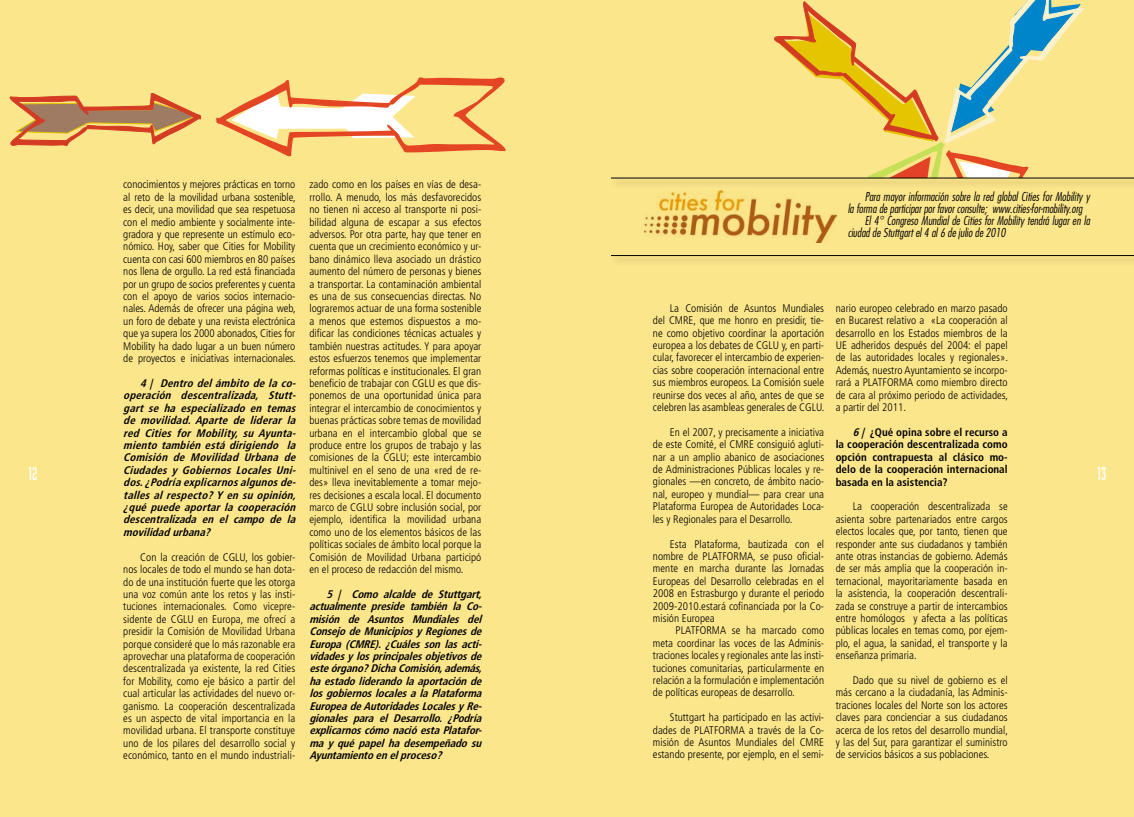
<style>
.page{position:relative;width:1134px;height:817px;background:#fff}
.page>*{position:absolute;margin:0;border:0;box-sizing:border-box;transform-origin:0 0}
.t1{font:18px "Industria Solid";color:#fff}
.t2{font:italic 300 condensed 12px "Futura";color:#000}
.t3{font:300 condensed 11px/12.4px "Frutiger";color:#000;text-align:justify}
.t4{font:italic 700 condensed 11px/12.4px "Frutiger";color:#000;text-align:justify}
.t5{font:700 condensed 11px/12.4px "Frutiger";color:#000;text-align:justify}
.s1{font-style:italic}
</style>
<div class="page">
<div style="left:567px;top:0;width:567px;height:816px;background:#fce68b"></div>
<svg style="left:774px;top:0;width:310px;height:176px"></svg>
<div style="left:0;top:0;width:567px;height:816px;background:#fce68b"></div>
<div style="left:609px;top:176px;width:525px;height:12px;background:#000;opacity:.75"></div>
<hr style="left:611px;top:178px;width:523px;height:1px;background:#000">
<div style="left:609px;top:253px;width:525px;height:12px;background:#f1dc85"></div>
<hr style="left:611px;top:255px;width:523px;height:1px;background:#000">
<svg style="left:10px;top:93px;width:191px;height:53px"></svg>
<svg style="left:216px;top:77px;width:290px;height:79px"></svg>
<img style="left:644px;top:191px;width:192px;height:51px">
<p class="t3" style="left:309px;top:178px;width:173px">zado como en los países en vías de desa&shy;rrollo. A menudo, los más desfavorecidos no tienen ni acceso al transporte ni posi&shy;bilidad alguna de escapar a sus efectos adversos. Por otra parte, hay que tener en cuenta que un crecimiento económico y ur&shy;bano dinámico lleva asociado un drástico aumento del número de personas y bienes a transportar. La contaminación ambiental es una de sus consecuencias directas. No lograremos actuar de una forma sostenible a menos que estemos dispuestos a mo&shy;dificar las condiciones técnicas actuales y también nuestras actitudes. Y para apoyar estos esfuerzos tenemos que implementar reformas políticas e institucionales. El gran beneficio de trabajar con CGLU es que dis&shy;ponemos de una oportunidad única para integrar el intercambio de conocimientos y buenas prácticas sobre temas de movilidad urbana en el intercambio global que se produce entre los grupos de trabajo y las comisiones de la CGLU; este intercambio multinivel en el seno de una «red de re&shy;des» lleva inevitablemente a tomar mejo&shy;res decisiones a escala local. El documento marco de CGLU sobre inclusión social, por ejemplo, identifica la movilidad urbana como uno de los elementos básicos de las políticas sociales de ámbito local porque la Comisión de Movilidad Urbana participó en el proceso de redacción del mismo.</p>
<p class="t4" style="left:309px;top:587px;width:177px;text-indent:17px">5 | Como alcalde de Stuttgart, actualmente preside también la Co&shy;misión de Asuntos Mundiales del ConsejodeMunicipiosyRegionesde Europa (CMRE).¿Cuáles son las acti&shy;vidadesylosprincipalesobjetivosde esteórgano?DichaComisión,además, haestadoliderandolaaportaciónde losgobiernoslocalesalaPlataforma EuropeadeAutoridadesLocalesyRe&shy;gionales para el Desarrollo. ¿Podría explicarnoscómonacióestaPlatafor&shy;ma y qué papel ha desempeñado su Ayuntamientoenelproceso?</p>
<p class="t3" style="left:123px;top:178px;width:174px">conocimientos y mejores prácticas en torno al reto de la movilidad urbana sostenible, es decir, una movilidad que sea respetuosa con el medio ambiente y socialmente inte&shy;gradora y que represente un estímulo eco&shy;nómico. Hoy, saber que Cities for Mobility cuenta con casi 600 miembros en 80 países nos llena de orgullo. La red está financiada por un grupo de socios preferentes y cuenta con el apoyo de varios socios internacio&shy;nales. Además de ofrecer una página web, un foro de debate y una revista electrónica que ya supera los 2000 abonados, Cities for Mobility ha dado lugar a un buen número de proyectos e iniciativas internacionales.</p>
<p class="t4" style="left:123px;top:377px;width:177px;text-indent:17px">4| Dentrodelámbitodelaco&shy;operación descentralizada, Stutt&shy;gart se ha especializado en temas de movilidad. Aparte de liderar la red Cities for Mobility, su Ayunta&shy;miento también está dirigiendo la Comisión de Movilidad Urbana de Ciudades y Gobiernos Locales Uni&shy;dos.¿Podríaexplicarnosalgunosde&shy;talles al respecto?Y en su opinión, ¿qué puede aportar la cooperación descentralizada en el campo de la movilidadurbana?</p>
<p class="t3" style="left:123px;top:550px;width:173px;text-indent:17px">Con la creación de CGLU, los gobier&shy;nos locales de todo el mundo se han dota&shy;do de una institución fuerte que les otorga una voz común ante los retos y las insti&shy;tuciones internacionales. Como vicepre&shy;sidente de CGLU en Europa, me ofrecí a presidir la Comisión de Movilidad Urbana porque consideré que lo más razonable era aprovechar una plataforma de cooperación descentralizada ya existente, la red Cities for Mobility, como eje básico a partir del cual articular las actividades del nuevo or&shy;ganismo. La cooperación descentralizada es un aspecto de vital importancia en la movilidad urbana. El transporte constituye uno de los pilares del desarrollo social y económico, tanto en el mundo industriali-</p>
<p class="t2" style="left:865px;top:189px;width:227px">Para mayor información sobre la red global Cities for Mobility y</p>
<p class="t2" style="left:848px;top:201px;width:236px">la forma de participar por favor consulte; www.cities-for-mobility.org</p>
<p class="t2" style="left:865px;top:213px;width:227px">El 4° Congreso Mundial de Cities for Mobility tendrá lugar en la</p>
<p class="t2" style="left:848px;top:225px;width:159px">ciudad de Stuttgart el 4 al 6 de julio de 2010</p>
<p class="t3" style="left:836px;top:302px;width:174px">nario europeo celebrado en marzo pasado en Bucarest relativo a «La cooperación al desarrollo en los Estados miembros de la UE adheridos después del 2004: el papel de las autoridades locales y regionales».<br>Además, nuestro Ayuntamiento se incorpo&shy;rará a PLATFORMA como miembro directo de cara al próximo periodo de actividades, a partir del 2011.</p>
<p class="t5" style="left:836px;top:426px;width:173px;text-indent:17px"><span class="s1">6|</span> ¿Qué opina sobre el recurso a la cooperación descentralizada como opción contrapuesta al clásico mo&shy;delo de la cooperación internacional basada en la asistencia?</p>
<p class="t3" style="left:836px;top:500px;width:173px;text-indent:17px">La cooperación descentralizada se asienta sobre partenariados entre cargos electos locales que, por tanto, tienen que responder ante sus ciudadanos y también ante otras instancias de gobierno. Además de ser más amplia que la cooperación in&shy;ternacional, mayoritariamente basada en la asistencia, la cooperación descentrali&shy;zada se construye a partir de intercambios entre homólogos y afecta a las políticas públicas locales en temas como, por ejem&shy;plo, el agua, la sanidad, el transporte y la enseñanza primaria.</p>
<p class="t3" style="left:836px;top:674px;width:174px;text-indent:17px">Dado que su nivel de gobierno es el más cercano a la ciudadanía, las Adminis&shy;traciones locales del Norte son los actores claves para concienciar a sus ciudadanos acerca de los retos del desarrollo mundial, y las del Sur, para garantizar el suministro de servicios básicos a sus poblaciones.</p>
<p class="t3" style="left:653px;top:302px;width:173px;text-indent:17px">La Comisión de Asuntos Mundiales del CMRE, que me honro en presidir, tie&shy;ne como objetivo coordinar la aportación europea a los debates de CGLU y, en parti&shy;cular, favorecer el intercambio de experien&shy;cias sobre cooperación internacional entre sus miembros europeos. La Comisión suele reunirse dos veces al año, antes de que se celebren las asambleas generales de CGLU.</p>
<p class="t3" style="left:653px;top:426px;width:173px;text-indent:17px">En el 2007, y precisamente a iniciativa de este Comité, el CMRE consiguió agluti&shy;nar a un amplio abanico de asociaciones de Administraciones Públicas locales y re&shy;gionales —en concreto, de ámbito nacio&shy;nal, europeo y mundial— para crear una Plataforma Europea de Autoridades Loca&shy;les y Regionales para el Desarrollo.</p>
<p class="t3" style="left:653px;top:537px;width:173px;text-indent:17px">Esta Plataforma, bautizada con el nombre de PLATFORMA, se puso oficial&shy;mente en marcha durante las Jornadas Europeas del Desarrollo celebradas en el 2008 en Estrasburgo y durante el periodo 2009-2010.estará cofinanciada por la Co&shy;misión Europea</p>
<p class="t3" style="left:653px;top:624px;width:173px;text-indent:23px">PLATFORMA se ha marcado como meta coordinar las voces de las Adminis&shy;traciones locales y regionales ante las insti&shy;tuciones comunitarias, particularmente en relación a la formulación e implementación de políticas europeas de desarrollo.</p>
<p class="t3" style="left:653px;top:711px;width:173px;text-indent:17px">Stuttgart ha participado en las activi&shy;dades de PLATFORMA a través de la Co&shy;misión de Asuntos Mundiales del CMRE estando presente, por ejemplo, en el semi-</p>
<h1 class="t1" style="left:28px;top:463px;width:10px">12</h1>
<h1 class="t1" style="left:1097px;top:464px;width:10px">13</h1>
</div>
